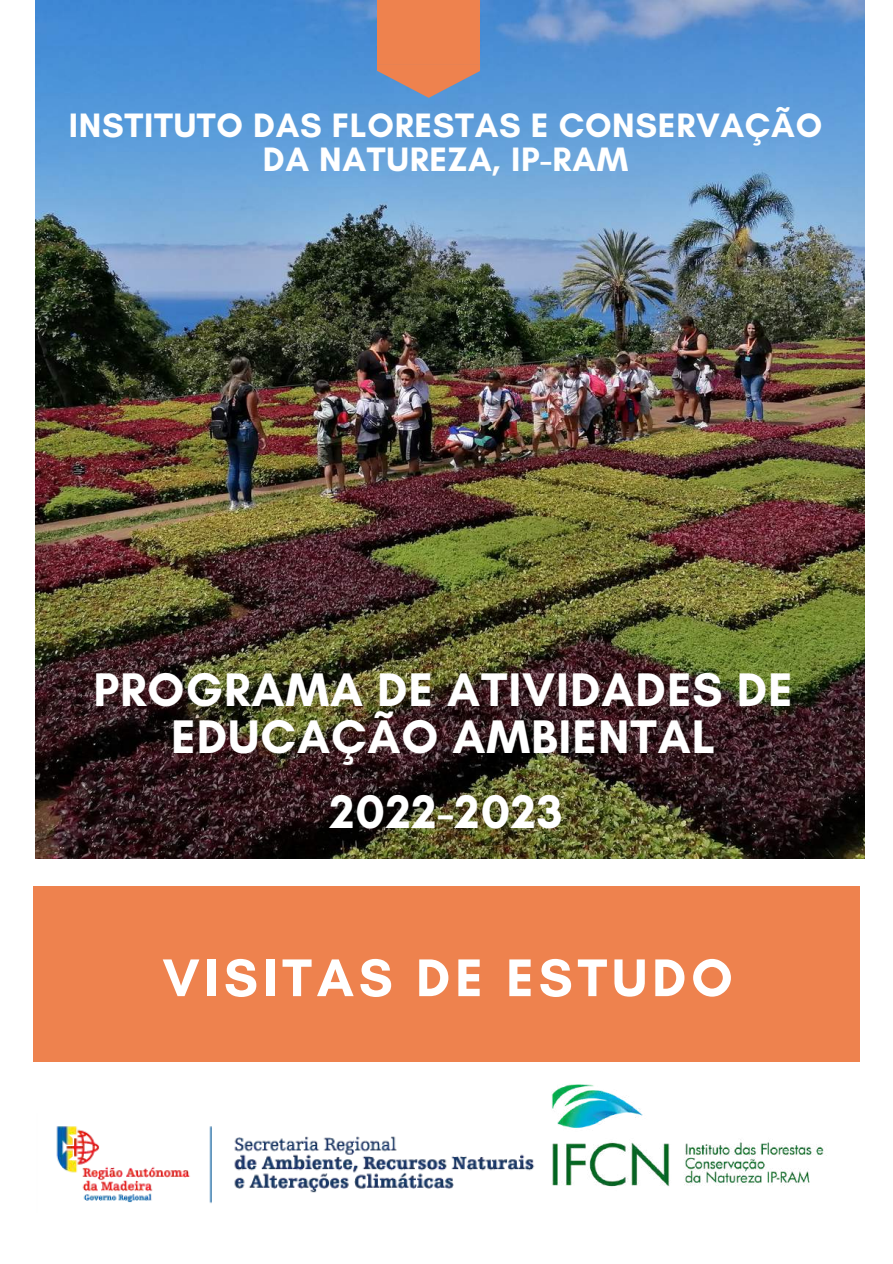
<style>
.page{position:relative;width:893px;height:1264px;background:#fff}
.page>*{position:absolute;margin:0;border:0;box-sizing:border-box;transform-origin:0 0}
.t1{font:700 54px "Glacial Indifference";letter-spacing:.09em;color:#fff}
.t2{font:700 48px/46.3px "Glacial Indifference";letter-spacing:.02em;color:#fff;text-align:center}
.t3{font:700 34.5px/33.9px "Glacial Indifference";letter-spacing:.02em;color:#fff;text-align:center}
</style>
<div class="page">
<img style="left:36px;top:0;width:828px;height:858px">
<div style="left:33px;top:886px;width:826px;height:175px;background:#ee824e"></div>
<svg style="left:377px;top:64px;width:102px;height:34px"></svg>
<div style="left:377px;top:0;width:102px;height:64px;background:#ee824e"></div>
<img style="left:509px;top:1041px;width:351px;height:146px">
<img style="left:56px;top:1113px;width:493px;height:91px">
<p class="t3" style="left:69px;top:108px;width:754px">INSTITUTO DAS FLORESTAS E CONSERVAÇÃO<br>DA NATUREZA, IP-RAM</p>
<h2 class="t2" style="left:93px;top:666px;width:700px">PROGRAMA DE ATIVIDADES DE<br>EDUCAÇÃO AMBIENTAL</h2>
<h2 class="t2" style="left:330px;top:788px;width:234px">2022-2023</h2>
<h1 class="t1" style="left:162px;top:944px;width:571px">VISITAS DE ESTUDO</h1>
</div>
